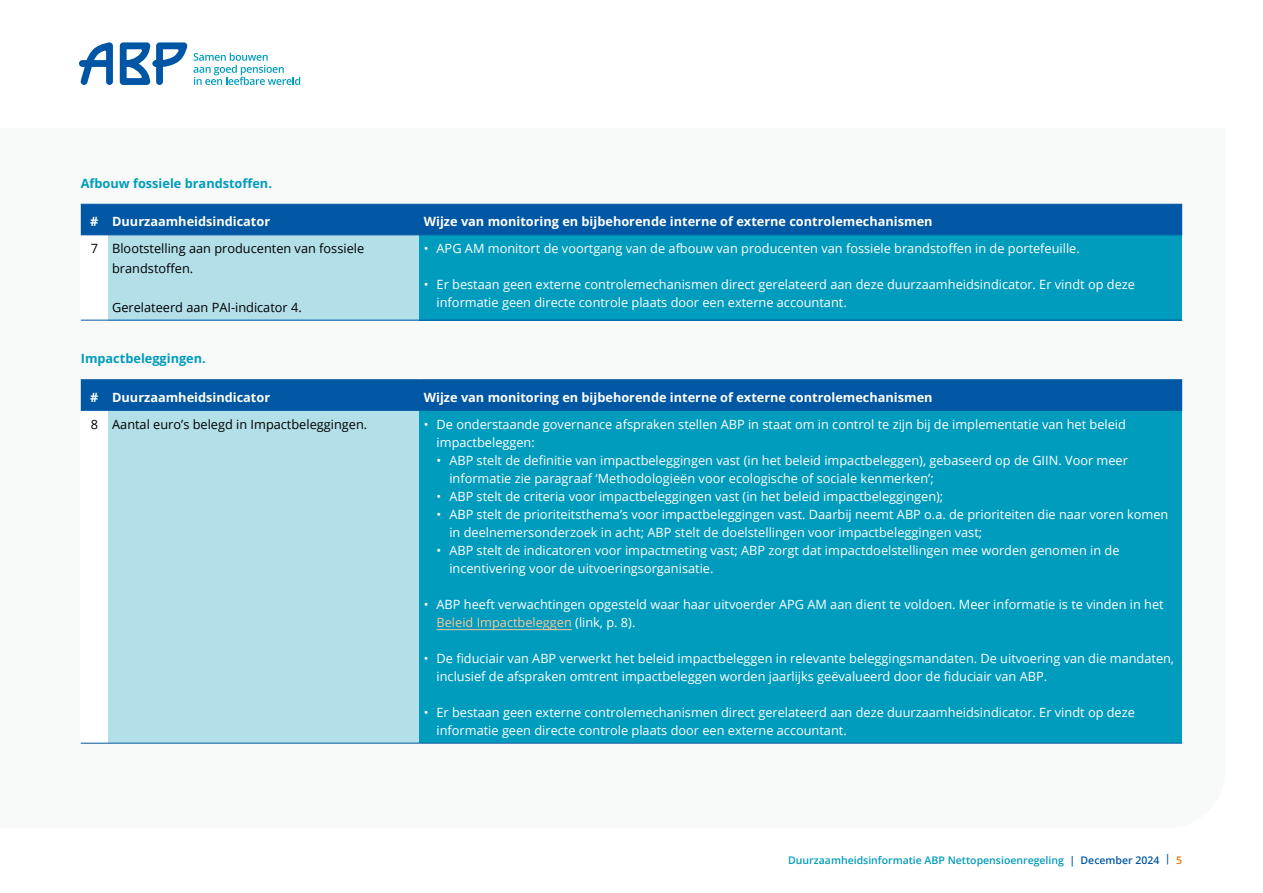
<style>
.page{position:relative;width:1263px;height:893px;background:#fff}
.page>*{position:absolute;margin:0;border:0;box-sizing:border-box;transform-origin:0 0}
.t1{font:12.75px/18px "Open Sans";color:#fff}
.t2{font:700 12.75px "Open Sans";color:#fff}
.t3{font:12.75px/19.5px "Open Sans";color:#000}
.t4{font:700 12.75px "Open Sans";color:#009cbd}
.t5{font:600 10.5px "Open Sans";color:#009cbd}
.s1{color:#f8c69a}
.s2{color:#0057a3}
.s3{color:#ed7102}
</style>
<div class="page">
<svg style="left:79px;top:42px;width:108px;height:43px"></svg>
<svg style="left:194px;top:53px;width:106px;height:32px"></svg>
<div style="left:108px;top:235px;width:312px;height:85px;background:#b2dfe8"></div>
<div style="left:420px;top:235px;width:762px;height:85px;background:#009cbd"></div>
<div style="left:81px;top:204px;width:1101px;height:32px;background:#0057a3"></div>
<hr style="left:108px;top:235px;width:312px;height:1px;background:#0057a3">
<hr style="left:420px;top:235px;width:762px;height:1px;background:#0057a3">
<hr style="left:420px;top:320px;width:762px;height:1px;background:#0057a3">
<svg style="left:81px;top:320px;width:27px;height:1px"></svg>
<hr style="left:108px;top:320px;width:312px;height:1px;background:#0057a3">
<div style="left:108px;top:410px;width:312px;height:333px;background:#b2dfe8"></div>
<div style="left:420px;top:410px;width:762px;height:333px;background:#009cbd"></div>
<div style="left:81px;top:379px;width:1101px;height:32px;background:#0057a3"></div>
<hr style="left:108px;top:410px;width:312px;height:1px;background:#0057a3">
<hr style="left:420px;top:410px;width:762px;height:1px;background:#0057a3">
<hr style="left:420px;top:743px;width:762px;height:1px;background:#0057a3">
<svg style="left:81px;top:743px;width:27px;height:1px"></svg>
<hr style="left:108px;top:743px;width:312px;height:1px;background:#0057a3">
<hr style="left:437px;top:629px;width:135px;height:1px;background:#f8c69a">
<p class="t4" style="left:81px;top:174px;width:193px">Afbouw fossiele brandstoffen.</p>
<p class="t2" style="left:90px;top:213px;width:181px"># Duurzaamheidsindicator</p>
<p class="t2" style="left:424px;top:213px;width:510px">Wijze van monitoring en bijbehorende interne of externe controlemechanismen</p>
<p class="t3" style="left:112px;top:238px;width:254px;text-indent:-21px">7 Blootstelling aan producenten van fossiele brandstoffen.</p>
<p class="t3" style="left:112px;top:297px;width:191px">Gerelateerd aan PAI-indicator 4.</p>
<p class="t1" style="left:424px;top:239px;width:657px">• APG AM monitort de voortgang van de afbouw van producenten van fossiele brandstoffen in de portefeuille.</p>
<p class="t1" style="left:437px;top:275px;width:700px;text-indent:-13px">• Er bestaan geen externe controlemechanismen direct gerelateerd aan deze duurzaamheidsindicator. Er vindt op deze informatie geen directe controle plaats door een externe accountant.</p>
<p class="t4" style="left:81px;top:349px;width:127px">Impactbeleggingen.</p>
<p class="t2" style="left:90px;top:388px;width:181px"># Duurzaamheidsindicator</p>
<p class="t2" style="left:424px;top:388px;width:510px">Wijze van monitoring en bijbehorende interne of externe controlemechanismen</p>
<p class="t3" style="left:91px;top:414px;width:278px">8 Aantal euro’s belegd in Impactbeleggingen.</p>
<p class="t1" style="left:437px;top:415px;width:691px;text-indent:-13px">• De onderstaande governance afspraken stellen ABP in staat om in control te zijn bij de implementatie van het beleid impactbeleggen:</p>
<p class="t1" style="left:449px;top:451px;width:680px;text-indent:-13px">• ABP stelt de definitie van impactbeleggingen vast (in het beleid impactbeleggen), gebaseerd op de GIIN. Voor meer informatie zie paragraaf ‘Methodologieën voor ecologische of sociale kenmerken’;</p>
<p class="t1" style="left:437px;top:487px;width:508px">• ABP stelt de criteria voor impactbeleggingen vast (in het beleid impactbeleggingen);</p>
<p class="t1" style="left:449px;top:505px;width:720px;text-indent:-13px">• ABP stelt de prioriteitsthema’s voor impactbeleggingen vast. Daarbij neemt ABP o.a. de prioriteiten die naar voren komen in deelnemersonderzoek in acht; ABP stelt de doelstellingen voor impactbeleggingen vast;</p>
<p class="t1" style="left:449px;top:541px;width:672px;text-indent:-13px">• ABP stelt de indicatoren voor impactmeting vast; ABP zorgt dat impactdoelstellingen mee worden genomen in de incentivering voor de uitvoeringsorganisatie.</p>
<p class="t1" style="left:437px;top:595px;width:729px;text-indent:-13px">• ABP heeft verwachtingen opgesteld waar haar uitvoerder APG AM aan dient te voldoen. Meer informatie is te vinden in het<br><span class="s1">Beleid Impactbeleggen</span> (link, p. 8).</p>
<p class="t1" style="left:437px;top:649px;width:739px;text-indent:-13px">• De fiduciair van ABP verwerkt het beleid impactbeleggen in relevante beleggingsmandaten. De uitvoering van die mandaten, inclusief de afspraken omtrent impactbeleggen worden jaarlijks geëvalueerd door de fiduciair van ABP.</p>
<p class="t1" style="left:437px;top:703px;width:700px;text-indent:-13px">• Er bestaan geen externe controlemechanismen direct gerelateerd aan deze duurzaamheidsindicator. Er vindt op deze informatie geen directe controle plaats door een externe accountant.</p>
<p class="t5" style="left:788px;top:853px;width:395px">Duurzaamheidsinformatie ABP Nettopensioenregeling <span class="s2">| December 2024 |</span> <span class="s3">5</span></p>
</div>
